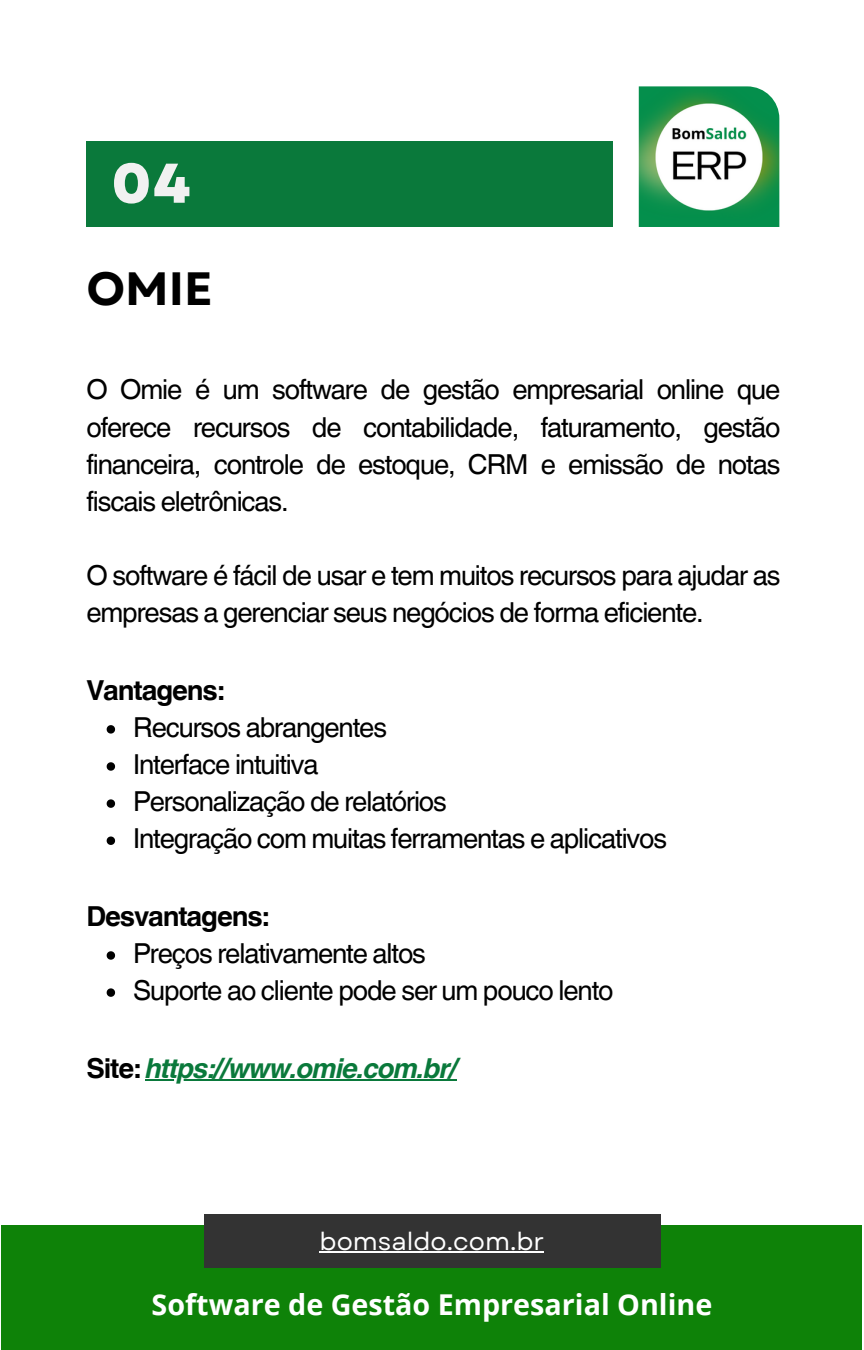
<style>
.page{position:relative;width:864px;height:1350px;background:#fff}
.page>*{position:absolute;margin:0;border:0;box-sizing:border-box;transform-origin:0 0}
.t1{font:800 55.8px "Garet";color:#f1f1f1}
.t2{font:700 46.57px "Garet";color:#000}
.t3{font:700 28.8px "Open Sans";color:#fff}
.t4{font:27.45px/37.1px "Helvetica World";letter-spacing:-.04em;color:#000}
.t5{font:italic 700 27.45px "Helvetica World";letter-spacing:-.04em;color:#0a793b}
.t6{font:700 27.45px "Helvetica World";letter-spacing:-.04em;color:#000}
.t7{font:24.75px "Garet";color:#fff}
.s1{font-style:normal;color:#000}
</style>
<div class="page">
<div style="left:86px;top:141px;width:527px;height:86px;background:#0a793b"></div>
<img style="left:639px;top:86px;width:140px;height:141px">
<svg style="left:107px;top:725px;width:8px;height:9px"></svg>
<svg style="left:107px;top:762px;width:8px;height:9px"></svg>
<svg style="left:107px;top:799px;width:8px;height:9px"></svg>
<svg style="left:107px;top:837px;width:8px;height:8px"></svg>
<svg style="left:107px;top:951px;width:8px;height:9px"></svg>
<svg style="left:107px;top:988px;width:8px;height:9px"></svg>
<hr style="left:145px;top:1080px;width:312px;height:1px;background:#0a793b">
<div style="left:2px;top:1225px;width:860px;height:125px;background:#0e8208"></div>
<div style="left:204px;top:1215px;width:456px;height:53px;background:#333"></div>
<hr style="left:320px;top:1252px;width:224px;height:1px;background:#fff">
<h1 class="t1" style="left:112px;top:143px;width:80px">04</h1>
<h2 class="t2" style="left:86px;top:255px;width:128px">OMIE</h2>
<p class="t4" style="left:86px;top:371px;width:696px;text-align:justify">O Omie é um software de gestão empresarial online que oferece recursos de contabilidade, faturamento, gestão financeira, controle de estoque, CRM e emissão de notas fiscais eletrônicas.</p>
<p class="t4" style="left:86px;top:557px;width:696px">O software é fácil de usar e tem muitos recursos para ajudar as empresas a gerenciar seus negócios de forma eficiente.</p>
<p class="t6" style="left:86px;top:668px;width:139px">Vantagens:</p>
<p class="t4" style="left:133px;top:709px;width:536px">Recursos abrangentes<br>Interface intuitiva<br>Personalização de relatórios<br>Integração com muitas ferramentas e aplicativos</p>
<p class="t6" style="left:86px;top:894px;width:184px">Desvantagens:</p>
<p class="t4" style="left:133px;top:935px;width:482px">Preços relativamente altos<br>Suporte ao cliente pode ser um pouco lento</p>
<p class="t5" style="left:86px;top:1046px;width:373px"><span class="s1">Site:</span> https://www.omie.com.br/</p>
<p class="t7" style="left:320px;top:1223px;width:226px">bomsaldo.com.br</p>
<p class="t3" style="left:152px;top:1284px;width:562px">Software de Gestão Empresarial Online</p>
</div>
